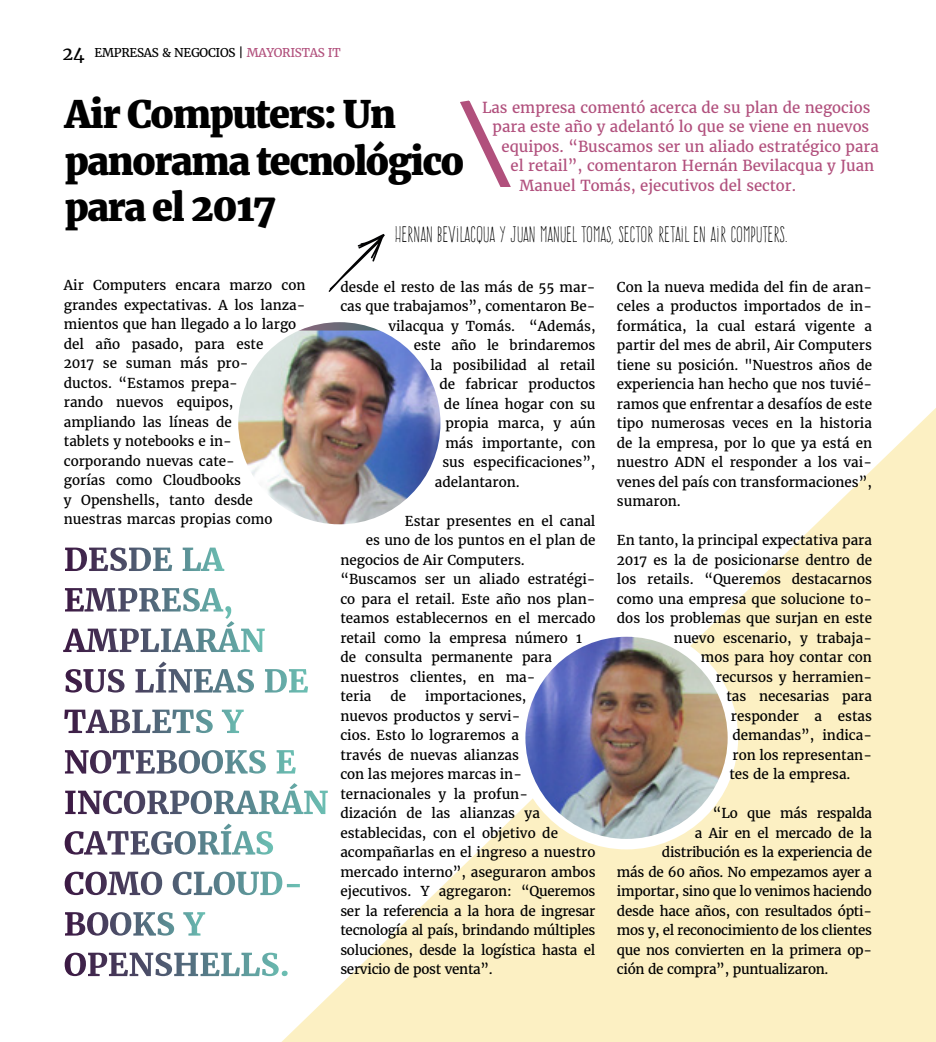
<style>
.page{position:relative;width:936px;height:1042px;background:#fff}
.page>*{position:absolute;margin:0;border:0;box-sizing:border-box;transform-origin:0 0}
.t1{font:900 37.5px/46.5px "Merriweather";letter-spacing:-.04em;color:#000}
.t2{font:19.5px "Frente H1";color:#000}
.t3{font:18px "Merriweather";color:#000}
.t4{font:15px "Merriweather";color:#b1507d}
.t5{font:13.5px/19.5px "Merriweather";color:#000}
.t6{font:13.5px "Merriweather";letter-spacing:-.02em;color:#000}
.t7{font:12px "Merriweather";letter-spacing:-.025em;color:#000}
.s1{color:#b1507c}
</style>
<div class="page">
<svg style="left:255px;top:409px;width:680px;height:633px;fill:#fcf0c3"></svg>
<svg style="left:460px;top:100px;width:51px;height:87px"></svg>
<svg style="left:65px;top:952px;width:214px;height:24px"></svg>
<svg style="left:65px;top:912px;width:140px;height:23px"></svg>
<svg style="left:65px;top:871px;width:170px;height:24px"></svg>
<svg style="left:65px;top:823px;width:208px;height:31px"></svg>
<svg style="left:103px;top:783px;width:225px;height:31px"></svg>
<svg style="left:90px;top:750px;width:206px;height:23px"></svg>
<svg style="left:64px;top:709px;width:180px;height:24px"></svg>
<svg style="left:65px;top:661px;width:189px;height:31px"></svg>
<svg style="left:63px;top:621px;width:202px;height:31px"></svg>
<svg style="left:65px;top:588px;width:158px;height:23px"></svg>
<svg style="left:65px;top:547px;width:159px;height:24px"></svg>
<img style="left:239px;top:330px;width:206px;height:199px">
<div style="left:228px;top:312px;width:223px;height:223px;border:10px solid #fff;border-radius:50%"></div>
<img style="left:520px;top:631px;width:212px;height:213px;border-radius:106px">
<div style="left:515px;top:626px;width:223px;height:223px;border:10px solid #fff;border-radius:50%"></div>
<svg style="left:328px;top:234px;width:57px;height:58px"></svg>
<p class="t7" style="left:95px;top:45px;width:247px">EMPRESAS &amp; NEGOCIOS | <span class="s1">MAYORISTAS IT</span></p>
<h3 class="t3" style="left:63px;top:42px;width:24px">24</h3>
<h1 class="t1" style="left:65px;top:91px;width:401px">Air Computers: Un panorama tecnológico para el 2017</h1>
<p class="t4" style="left:482px;top:97px;width:390px">Las empresa comentó acerca de su plan de negocios</p>
<p class="t4" style="left:492px;top:117px;width:378px">para este año y adelantó lo que se viene en nuevos</p>
<p class="t4" style="left:501px;top:136px;width:379px">equipos. “Buscamos ser un aliado estratégico para</p>
<p class="t4" style="left:510px;top:156px;width:365px">el retail”, comentaron Hernán Bevilacqua y Juan</p>
<p class="t4" style="left:519px;top:175px;width:278px">Manuel Tomás, ejecutivos del sector.</p>
<h2 class="t2" style="left:394px;top:223px;width:394px">HERNAN BEVILACQUA Y JUAN MANUEL TOMAS, SECTOR RETAIL EN AIR COMPUTERS.</h2>
<p class="t5" style="left:64px;top:275px;width:243px">Air Computers encara marzo con grandes expectativas. A los lanza&shy;mientos que han llegado a lo largo del año pasado, para este<br>2017 se suman más pro-<br>ductos. “Estamos prepa-<br>rando nuevos equipos, ampliando las líneas de<br>tablets y notebooks e in&shy;corporando nuevas cate-<br>gorías como Cloudbooks<br>y Openshells, tanto desde nuestras marcas propias como</p>
<p class="t5" style="left:340px;top:277px;width:257px">desde el resto de las más de 55 mar-</p>
<p class="t5" style="left:340px;top:296px;width:257px">cas que trabajamos”, comentaron Be-</p>
<p class="t5" style="left:388px;top:316px;width:209px">vilacqua y Tomás. “Además,</p>
<p class="t5" style="left:414px;top:335px;width:183px">este año le brindaremos</p>
<p class="t5" style="left:430px;top:355px;width:166px">la posibilidad al retail</p>
<p class="t5" style="left:439px;top:374px;width:157px">de fabricar productos</p>
<p class="t5" style="left:444px;top:394px;width:153px">de línea hogar con su</p>
<p class="t5" style="left:445px;top:413px;width:151px">propia marca, y aún</p>
<p class="t5" style="left:445px;top:433px;width:152px">más importante, con</p>
<p class="t5" style="left:442px;top:452px;width:154px">sus especificaciones”,</p>
<p class="t5" style="left:435px;top:472px;width:86px">adelantaron.</p>
<p class="t5" style="left:405px;top:511px;width:192px">Estar presentes en el canal</p>
<p class="t5" style="left:366px;top:530px;width:231px">es uno de los puntos en el plan de</p>
<p class="t5" style="left:340px;top:550px;width:186px">negocios de Air Computers.</p>
<p class="t5" style="left:340px;top:569px;width:257px">“Buscamos ser un aliado estratégi-</p>
<p class="t5" style="left:340px;top:589px;width:257px">co para el retail. Este año nos plan-</p>
<p class="t5" style="left:340px;top:608px;width:257px">teamos establecernos en el mercado</p>
<p class="t5" style="left:340px;top:628px;width:243px">retail como la empresa número 1</p>
<p class="t5" style="left:340px;top:647px;width:213px">de consulta permanente para</p>
<p class="t5" style="left:340px;top:667px;width:197px">nuestros clientes, en ma-</p>
<p class="t5" style="left:340px;top:686px;width:33px">teria</p>
<p class="t5" style="left:390px;top:686px;width:17px">de</p>
<p class="t5" style="left:340px;top:686px;width:257px;text-indent:85px">importaciones,<br>nuevos productos y servi-<br>cios. Esto lo lograremos a<br>través de nuevas alianzas<br>con las mejores marcas in&shy;ternacionales y la profun-<br>dización de las alianzas ya establecidas, con el objetivo de acompañarlas en el ingreso a nuestro mercado interno”, aseguraron ambos ejecutivos. Y agregaron: “Queremos ser la referencia a la hora de ingresar tecnología al país, brindando múltiples soluciones, desde la logística hasta el servicio de post venta”.</p>
<p class="t5" style="left:617px;top:277px;width:257px;text-align:justify">Con la nueva medida del fin de aran&shy;celes a productos importados de in&shy;formática, la cual estará vigente a partir del mes de abril, Air Computers tiene su posición. "Nuestros años de experiencia han hecho que nos tuvié&shy;ramos que enfrentar a desafíos de este tipo numerosas veces en la historia de la empresa, por lo que ya está en nuestro ADN el responder a los vai&shy;venes del país con transformaciones”, sumaron.</p>
<p class="t5" style="left:617px;top:530px;width:256px">En tanto, la principal expectativa para</p>
<p class="t5" style="left:617px;top:550px;width:256px">2017 es la de posicionarse dentro de</p>
<p class="t5" style="left:617px;top:569px;width:256px">los retails. “Queremos destacarnos</p>
<p class="t5" style="left:617px;top:589px;width:257px">como una empresa que solucione to-</p>
<p class="t5" style="left:617px;top:608px;width:257px">dos los problemas que surjan en este</p>
<p class="t5" style="left:674px;top:628px;width:200px">nuevo escenario, y trabaja-</p>
<p class="t5" style="left:701px;top:647px;width:172px">mos para hoy contar con</p>
<p class="t5" style="left:716px;top:667px;width:158px">recursos y herramien-</p>
<p class="t5" style="left:726px;top:686px;width:147px">tas necesarias para</p>
<p class="t5" style="left:731px;top:706px;width:142px">responder a estas</p>
<p class="t5" style="left:732px;top:725px;width:141px">demandas”, indica-</p>
<p class="t5" style="left:732px;top:745px;width:141px">ron los representan-</p>
<p class="t5" style="left:729px;top:764px;width:123px">tes de la empresa.</p>
<p class="t6" style="left:713px;top:804px;width:161px">“Lo que más respalda</p>
<p class="t6" style="left:695px;top:824px;width:178px">a Air en el mercado de la</p>
<p class="t6" style="left:662px;top:843px;width:211px">distribución es la experiencia de</p>
<p class="t6" style="left:617px;top:863px;width:257px">más de 60 años. No empezamos ayer a</p>
<p class="t6" style="left:617px;top:882px;width:256px">importar, sino que lo venimos haciendo</p>
<p class="t6" style="left:617px;top:902px;width:256px">desde hace años, con resultados ópti-</p>
<p class="t6" style="left:617px;top:921px;width:256px">mos y, el reconocimiento de los clientes</p>
<p class="t6" style="left:617px;top:941px;width:256px">que nos convierten en la primera op-</p>
<p class="t6" style="left:617px;top:960px;width:213px">ción de compra”, puntualizaron.</p>
</div>
